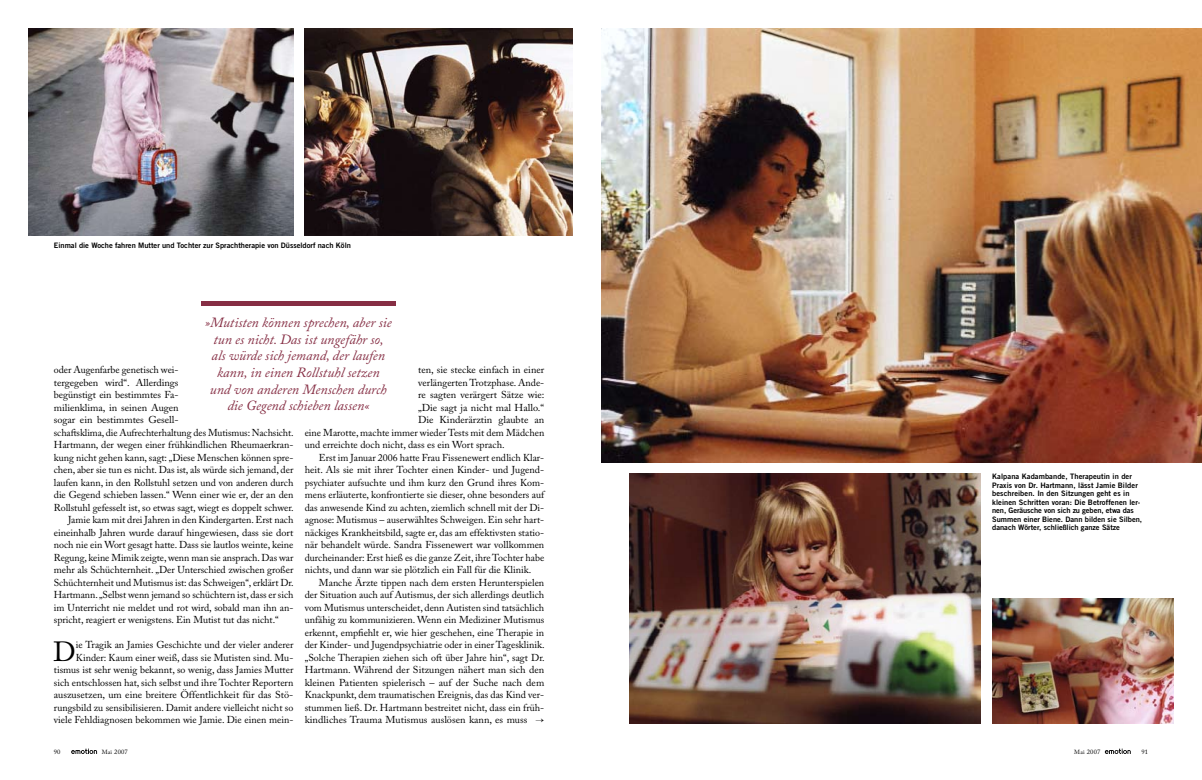
<style>
.page{position:relative;width:1202px;height:780px;background:#fff}
.page>*{position:absolute;margin:0;border:0;box-sizing:border-box;transform-origin:0 0}
.t1{font:27.6px "Emo Caslon";color:#000}
.t2{font:italic 14px/16.5px "Emo Caslon";color:#862e44;text-align:center}
.t3{font:10px/12.5px "Emo Caslon";color:#000;text-align:right}
.t4{font:7.5px/8.5px "Trade Gothic LT Bold Two";color:#000}
.t5{font:6.5px "Emo Caslon";letter-spacing:.03em;color:#000}
.s1{font-size:6px}
</style>
<div class="page">
<img style="left:28px;top:28px;width:265px;height:207px">
<img style="left:305px;top:28px;width:268px;height:207px">
<img style="left:601px;top:28px;width:601px;height:434px">
<svg style="left:71px;top:748px;width:26px;height:6px"></svg>
<hr style="left:201px;top:302px;width:194px;height:4px;background:#862e44">
<img style="left:992px;top:598px;width:182px;height:125px">
<img style="left:629px;top:473px;width:352px;height:250px">
<svg style="left:1105px;top:748px;width:26px;height:6px"></svg>
<p class="t4" style="left:54px;top:241px;width:299px">Einmal die Woche fahren Mutter und Tochter zur Sprachtherapie von Düsseldorf nach Köln</p>
<h2 class="t2" style="left:205px;top:315px;width:188px">»Mutisten können sprechen, aber sie tun es nicht. Das ist ungefähr so, als würde sich jemand, der laufen kann, in einen Rollstuhl setzen und von anderen Menschen durch die Gegend schieben lassen«</h2>
<p class="t3" style="left:54px;top:363px;width:126px">oder Augenfarbe genetisch wei-</p>
<p class="t3" style="left:54px;top:376px;width:126px">tergegeben wird“. Allerdings</p>
<p class="t3" style="left:54px;top:388px;width:126px">begünstigt ein bestimmtes Fa-</p>
<p class="t3" style="left:54px;top:401px;width:126px">milienklima, in seinen Augen</p>
<p class="t3" style="left:54px;top:413px;width:126px">sogar ein bestimmtes Gesell-</p>
<p class="t3" style="left:54px;top:426px;width:241px">schaftsklima, die Aufrechterhaltung des Mutismus: Nachsicht.</p>
<p class="t3" style="left:54px;top:438px;width:241px">Hartmann, der wegen einer frühkindlichen Rheumaerkran-</p>
<p class="t3" style="left:54px;top:451px;width:241px">kung nicht gehen kann, sagt: „Diese Menschen können spre-</p>
<p class="t3" style="left:54px;top:463px;width:241px">chen, aber sie tun es nicht. Das ist, als würde sich jemand, der</p>
<p class="t3" style="left:54px;top:476px;width:241px">laufen kann, in den Rollstuhl setzen und von anderen durch</p>
<p class="t3" style="left:54px;top:488px;width:241px">die Gegend schieben lassen.“ Wenn einer wie er, der an den</p>
<p class="t3" style="left:54px;top:501px;width:241px">Rollstuhl gefesselt ist, so etwas sagt, wiegt es doppelt schwer.</p>
<p class="t3" style="left:68px;top:513px;width:227px">Jamie kam mit drei Jahren in den Kindergarten. Erst nach</p>
<p class="t3" style="left:54px;top:526px;width:241px">eineinhalb Jahren wurde darauf hingewiesen, dass sie dort</p>
<p class="t3" style="left:54px;top:538px;width:241px">noch nie ein Wort gesagt hatte. Dass sie lautlos weinte, keine</p>
<p class="t3" style="left:54px;top:551px;width:241px">Regung, keine Mimik zeigte, wenn man sie ansprach. Das war</p>
<p class="t3" style="left:54px;top:563px;width:241px">mehr als Schüchternheit. „Der Unterschied zwischen großer</p>
<p class="t3" style="left:54px;top:576px;width:241px">Schüchternheit und Mutismus ist: das Schweigen“, erklärt Dr.</p>
<p class="t3" style="left:54px;top:588px;width:241px">Hartmann. „Selbst wenn jemand so schüchtern ist, dass er sich</p>
<p class="t3" style="left:54px;top:601px;width:241px">im Unterricht nie meldet und rot wird, sobald man ihn an-</p>
<p class="t3" style="left:54px;top:613px;width:226px">spricht, reagiert er wenigstens. Ein Mutist tut das nicht.“</p>
<h1 class="t1" style="left:53px;top:635px;width:24px">D</h1>
<p class="t3" style="left:418px;top:363px;width:128px">ten, sie stecke einfach in einer</p>
<p class="t3" style="left:418px;top:376px;width:128px">verlängerten Trotzphase. Ande-</p>
<p class="t3" style="left:418px;top:388px;width:128px">re sagten verärgert Sätze wie:</p>
<p class="t3" style="left:418px;top:401px;width:128px">„Die sagt ja nicht mal Hallo.“</p>
<p class="t3" style="left:418px;top:413px;width:128px">Die Kinderärztin glaubte an</p>
<p class="t3" style="left:305px;top:426px;width:241px">eine Marotte, machte immer wieder Tests mit dem Mädchen</p>
<p class="t3" style="left:305px;top:438px;width:201px">und erreichte doch nicht, dass es ein Wort sprach.</p>
<p class="t3" style="left:319px;top:451px;width:227px">Erst im Januar 2006 hatte Frau Fissenewert endlich Klar-</p>
<p class="t3" style="left:305px;top:463px;width:240px">heit. Als sie mit ihrer Tochter einen Kinder- und Jugend-</p>
<p class="t3" style="left:305px;top:476px;width:241px">psychiater aufsuchte und ihm kurz den Grund ihres Kom-</p>
<p class="t3" style="left:305px;top:488px;width:241px">mens erläuterte, konfrontierte sie dieser, ohne besonders auf</p>
<p class="t3" style="left:305px;top:501px;width:241px">das anwesende Kind zu achten, ziemlich schnell mit der Di-</p>
<p class="t3" style="left:305px;top:513px;width:241px">agnose: Mutismus – auserwähltes Schweigen. Ein sehr hart-</p>
<p class="t3" style="left:305px;top:526px;width:241px">näckiges Krankheitsbild, sagte er, das am effektivsten statio-</p>
<p class="t3" style="left:305px;top:538px;width:241px">när behandelt würde. Sandra Fissenewert war vollkommen</p>
<p class="t3" style="left:305px;top:551px;width:241px">durcheinander: Erst hieß es die ganze Zeit, ihre Tochter habe</p>
<p class="t3" style="left:305px;top:563px;width:228px">nichts, und dann war sie plötzlich ein Fall für die Klinik.</p>
<p class="t3" style="left:319px;top:576px;width:227px">Manche Ärzte tippen nach dem ersten Herunterspielen</p>
<p class="t3" style="left:305px;top:588px;width:241px">der Situation auch auf Autismus, der sich allerdings deutlich</p>
<p class="t3" style="left:305px;top:601px;width:241px">vom Mutismus unterscheidet, denn Autisten sind tatsächlich</p>
<p class="t3" style="left:305px;top:613px;width:241px">unfähig zu kommunizieren. Wenn ein Mediziner Mutismus</p>
<p class="t3" style="left:305px;top:626px;width:241px">erkennt, empfiehlt er, wie hier geschehen, eine Therapie in</p>
<p class="t3" style="left:305px;top:638px;width:241px">der Kinder- und Jugendpsychiatrie oder in einer Tagesklinik.</p>
<p class="t3" style="left:305px;top:651px;width:241px">„Solche Therapien ziehen sich oft über Jahre hin“, sagt Dr.</p>
<p class="t3" style="left:305px;top:663px;width:241px">Hartmann. Während der Sitzungen nähert man sich den</p>
<p class="t3" style="left:305px;top:676px;width:241px">kleinen Patienten spielerisch – auf der Suche nach dem</p>
<p class="t3" style="left:305px;top:688px;width:241px">Knackpunkt, dem traumatischen Ereignis, das das Kind ver-</p>
<p class="t3" style="left:305px;top:701px;width:241px">stummen ließ. Dr. Hartmann bestreitet nicht, dass ein früh-</p>
<p class="t3" style="left:305px;top:713px;width:224px">kindliches Trauma Mutismus auslösen kann, es muss</p>
<p class="t3" style="left:54px;top:638px;width:241px">ie Tragik an Jamies Geschichte und der vieler anderer Kinder: Kaum einer weiß, dass sie Mutisten sind. Mu&shy;tismus ist sehr wenig bekannt, so wenig, dass Jamies Mutter sich entschlossen hat, sich selbst und ihre Tochter Reportern auszusetzen, um eine breitere Öffentlichkeit für das Stö&shy;rungsbild zu sensibilisieren. Damit andere vielleicht nicht so viele Fehldiagnosen bekommen wie Jamie. Die einen mein-</p>
<p class="t4" style="left:992px;top:472px;width:152px">Kalpana Kadambande, Therapeutin in der Praxis von Dr. Hartmann, lässt Jamie Bilder beschreiben. In den Sitzungen geht es in kleinen Schritten voran: Die Betroffenen ler&shy;nen, Geräusche von sich zu geben, etwa das Summen einer Biene. Dann bilden sie Silben, danach Wörter, schließlich ganze Sätze</p>
<p class="t5" style="left:54px;top:747px;width:8px">90</p>
<p class="t5" style="left:102px;top:748px;width:28px"><span class="s1">Mai</span> 2007</p>
<p class="t5" style="left:1074px;top:748px;width:28px"><span class="s1">Mai</span> 2007</p>
<p class="t5" style="left:1142px;top:747px;width:8px">91</p>
</div>
